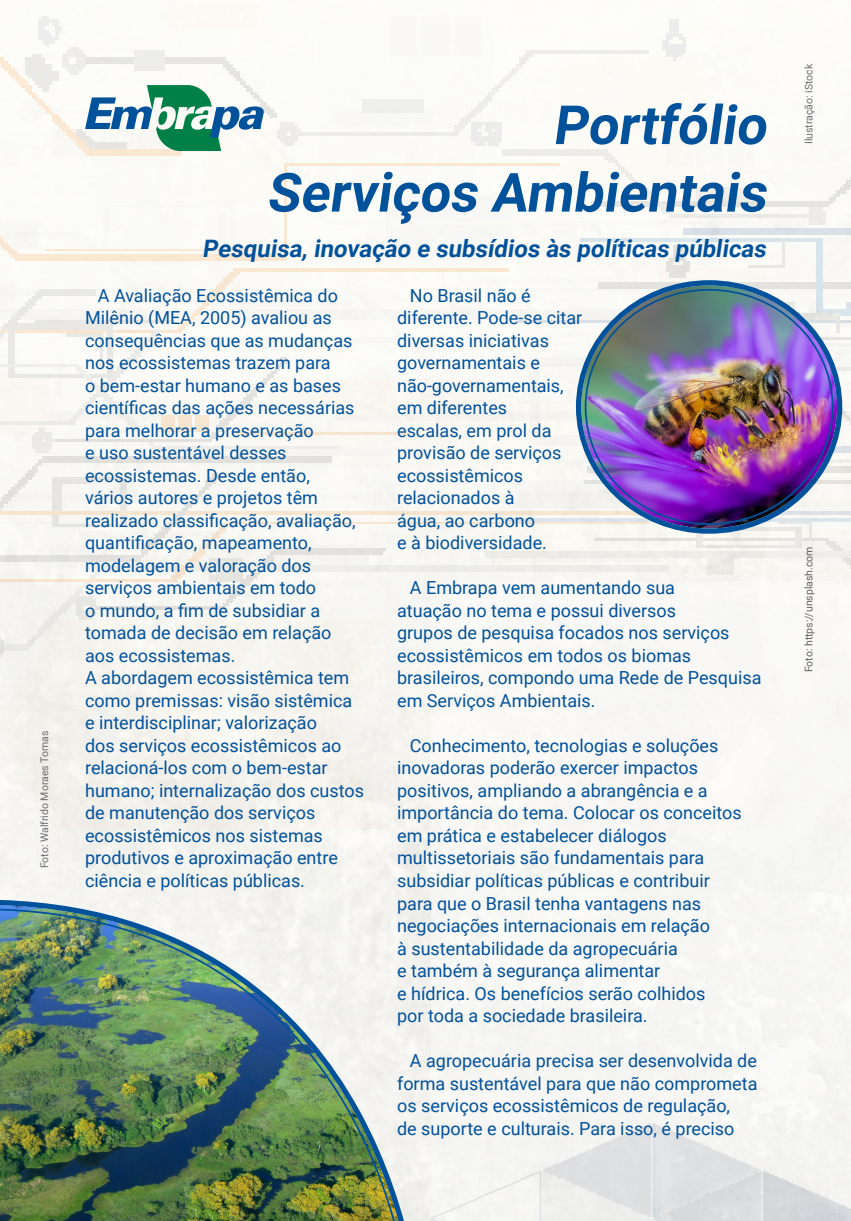
<style>
.page{position:relative;width:851px;height:1221px;background:#fff}
.page>*{position:absolute;margin:0;border:0;box-sizing:border-box;transform-origin:0 0}
.Nome_das_Unidades{font:700 54px "Roboto";color:#01519b}
.Nome_das_Unidades-2{font:700 24px "Roboto";color:#01519b}
.Texto{font:18px/22.5px "Roboto";color:#01519b}
.Título{font:10.5px "Roboto";color:#6c6d70}
.t1{font:10.5px "Roboto";color:#231f20}
</style>
<div class="page">
<img style="left:0;top:2px;width:850px;height:1218px">
<div style="left:431px;top:580px;width:419px;height:640px;background:#f7f7f4"></div>
<svg style="left:85px;top:85px;width:180px;height:66px"></svg>
<img style="left:581px;top:285px;width:255px;height:243px">
<img style="left:0;top:896px;width:426px;height:324px">
<p class="Título" style="left:37px;top:868px;width:139px;rotate:-90deg">Foto: Walfrido Moraes Tomas</p>
<p class="Nome_das_Unidades" style="left:552px;top:87px;width:225px">Portfólio</p>
<p class="Nome_das_Unidades" style="left:266px;top:154px;width:511px">Serviços Ambientais</p>
<p class="Nome_das_Unidades-2" style="left:202px;top:231px;width:569px">Pesquisa, inovação e subsídios às políticas públicas</p>
<p class="Texto" style="left:85px;top:283px;width:280px;text-indent:13px">A Avaliação Ecossistêmica do<br>Milênio (MEA, 2005) avaliou as consequências que as mudanças nos ecossistemas trazem para<br>o bem-estar humano e as bases científicas das ações necessárias para melhorar a preservação<br>e uso sustentável desses ecossistemas. Desde então,<br>vários autores e projetos têm realizado classificação, avaliação, quantificação, mapeamento, modelagem e valoração dos serviços ambientais em todo<br>o mundo, a fim de subsidiar a tomada de decisão em relação aos ecossistemas.<br>A abordagem ecossistêmica tem como premissas: visão sistêmica e interdisciplinar; valorização<br>dos serviços ecossistêmicos ao relacioná-los com o bem-estar humano; internalização dos custos de manutenção dos serviços ecossistêmicos nos sistemas produtivos e aproximação entre ciência e políticas públicas.</p>
<p class="Texto" style="left:397px;top:283px;width:187px;text-indent:13px">No Brasil não é diferente. Pode-se citar diversas iniciativas governamentais e não-governamentais, em diferentes<br>escalas, em prol da provisão de serviços ecossistêmicos relacionados à<br>água, ao carbono<br>e à biodiversidade.</p>
<p class="Texto" style="left:397px;top:576px;width:366px;text-indent:13px">A Embrapa vem aumentando sua<br>atuação no tema e possui diversos<br>grupos de pesquisa focados nos serviços ecossistêmicos em todos os biomas brasileiros, compondo uma Rede de Pesquisa em Serviços Ambientais.</p>
<p class="Texto" style="left:397px;top:733px;width:346px;text-indent:13px">Conhecimento, tecnologias e soluções inovadoras poderão exercer impactos positivos, ampliando a abrangência e a importância do tema. Colocar os conceitos em prática e estabelecer diálogos multissetoriais são fundamentais para subsidiar políticas públicas e contribuir para que o Brasil tenha vantagens nas negociações internacionais em relação<br>à sustentabilidade da agropecuária<br>e também à segurança alimentar<br>e hídrica. Os benefícios serão colhidos<br>por toda a sociedade brasileira.</p>
<p class="Texto" style="left:397px;top:1048px;width:362px;text-indent:13px">A agropecuária precisa ser desenvolvida de forma sustentável para que não comprometa os serviços ecossistêmicos de regulação,<br>de suporte e culturais. Para isso, é preciso</p>
<p class="Título" style="left:801px;top:144px;width:82px;rotate:-90deg">Ilustração: iStock</p>
<p class="t1" style="left:801px;top:672px;width:127px;rotate:-90deg">Foto: https://unsplash.com</p>
</div>
